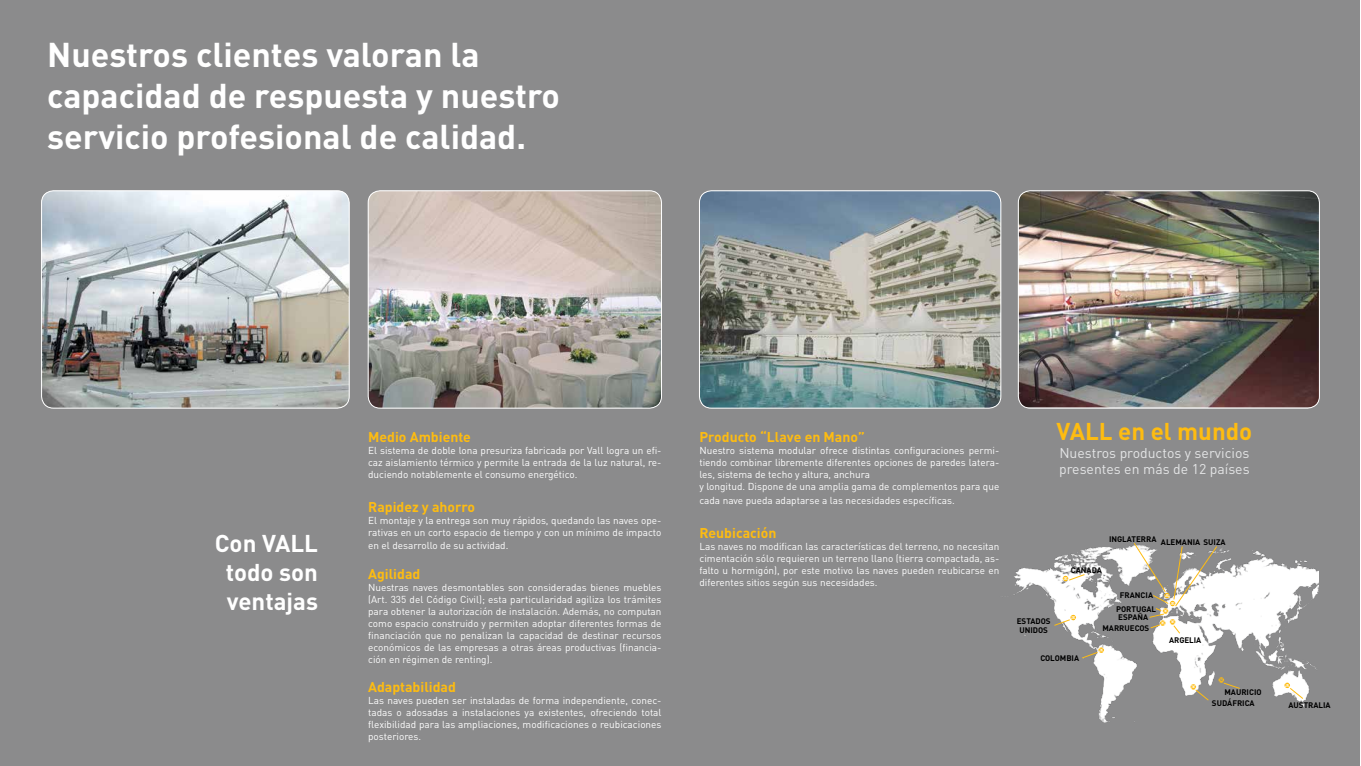
<style>
.page{position:relative;width:1361px;height:766px;background:#fff}
.page>*{position:absolute;margin:0;border:0;box-sizing:border-box;transform-origin:0 0}
.t1{font:700 34px/40.8px "DIN Pro";color:#fff}
.t2{font:700 24px/28.8px "DIN Pro";color:#fff;text-align:center}
.t3{font:700 24px "DIN Pro";color:#febc11}
.t4{font:700 14px "DIN Pro";color:#febc11}
.t5{font:14px/16.8px "DIN Pro";color:#e4e5e6}
.t6{font:10px/12px "DIN Pro";color:#fff;text-align:justify}
.t7{font:700 8px/9.6px "DIN Pro";color:#000;text-align:center}
</style>
<div class="page">
<div style="left:0;top:0;width:1360px;height:765px;background:#8b8b8c"></div>
<img style="left:1013px;top:546px;width:305px;height:176px">
<img style="left:42px;top:192px;width:307px;height:216px">
<div style="left:41px;top:190px;width:309px;height:218px;border:1px solid #fff;border-radius:12px"></div>
<img style="left:368px;top:192px;width:293px;height:216px">
<div style="left:368px;top:190px;width:294px;height:218px;border:1px solid #fff;border-radius:12px"></div>
<img style="left:699px;top:191px;width:302px;height:217px">
<div style="left:699px;top:190px;width:302px;height:218px;border:1px solid #fff;border-radius:12px"></div>
<img style="left:1018px;top:192px;width:301px;height:215px">
<div style="left:1018px;top:190px;width:302px;height:218px;border:1px solid #fff;border-radius:12px"></div>
<svg style="left:1133px;top:543px;width:84px;height:90px"></svg>
<svg style="left:1081px;top:647px;width:23px;height:11px"></svg>
<svg style="left:1054px;top:614px;width:22px;height:11px"></svg>
<svg style="left:1190px;top:684px;width:19px;height:16px"></svg>
<svg style="left:1218px;top:677px;width:22px;height:11px"></svg>
<svg style="left:1284px;top:682px;width:19px;height:17px"></svg>
<svg style="left:1062px;top:573px;width:23px;height:8px"></svg>
<h1 class="t1" style="left:47px;top:33px;width:514px">Nuestros clientes valoran la capacidad de respuesta y nuestro servicio profesional de calidad.</h1>
<h2 class="t2" style="left:215px;top:528px;width:105px">Con VALL todo son ventajas</h2>
<h3 class="t4" style="left:368px;top:427px;width:104px">Medio Ambiente</h3>
<p class="t6" style="left:368px;top:444px;width:295px">El sistema de doble lona presuriza fabricada por Vall logra un efi&shy;caz aislamiento térmico y permite la entrada de la luz natural, re&shy;duciendo notablemente el consumo energético.</p>
<h3 class="t4" style="left:368px;top:497px;width:108px">Rapidez y ahorro</h3>
<p class="t6" style="left:368px;top:513px;width:295px">El montaje y la entrega son muy rápidos, quedando las naves ope&shy;rativas en un corto espacio de tiempo y con un mínimo de impacto</p>
<p class="t6" style="left:368px;top:538px;width:142px">en el desarrollo de su actividad.</p>
<h3 class="t4" style="left:368px;top:564px;width:54px">Agilidad</h3>
<p class="t6" style="left:368px;top:580px;width:295px">Nuestras naves desmontables son consideradas bienes muebles (Art. 335 del Código Civil); esta particularidad agiliza los trámites para obtener la autorización de instalación. Además, no computan como espacio construido y permiten adoptar diferentes formas de financiación que no penalizan la capacidad de destinar recursos económicos de las empresas a otras áreas productivas (financia&shy;ción en régimen de renting).</p>
<h3 class="t4" style="left:368px;top:677px;width:89px">Adaptabilidad</h3>
<p class="t6" style="left:368px;top:693px;width:295px">Las naves pueden ser instaladas de forma independiente, conec&shy;tadas o adosadas a instalaciones ya existentes, ofreciendo total flexibilidad para las ampliaciones, modificaciones o reubicaciones posteriores.</p>
<h3 class="t4" style="left:699px;top:427px;width:167px">Producto “Llave en Mano”</h3>
<p class="t6" style="left:699px;top:444px;width:301px;text-align:left">Nuestro sistema modular ofrece distintas configuraciones permi&shy;tiendo combinar libremente diferentes opciones de paredes latera&shy;les, sistema de techo y altura, anchura<br>y longitud. Dispone de una amplia gama de complementos para que</p>
<p class="t6" style="left:699px;top:494px;width:257px">cada nave pueda adaptarse a las necesidades específicas.</p>
<h3 class="t4" style="left:699px;top:523px;width:78px">Reubicación</h3>
<p class="t6" style="left:699px;top:540px;width:301px">Las naves no modifican las características del terreno, no necesitan cimentación sólo requieren un terreno llano (tierra compactada, as&shy;falto u hormigón), por este motivo las naves pueden reubicarse en diferentes sitios según sus necesidades.</p>
<h2 class="t3" style="left:1056px;top:415px;width:197px">VALL en el mundo</h2>
<h3 class="t5" style="left:1059px;top:443px;width:192px">Nuestros productos y servicios presentes en más de 12 países</h3>
<p class="t7" style="left:1109px;top:533px;width:49px">INGLATERRA</p>
<p class="t7" style="left:1161px;top:537px;width:66px">ALEMANIA SUIZA</p>
<p class="t7" style="left:1016px;top:615px;width:35px">ESTADOS<br>UNIDOS</p>
<p class="t7" style="left:1071px;top:564px;width:33px">CANADA</p>
<p class="t7" style="left:1120px;top:590px;width:35px">FRANCIA</p>
<p class="t7" style="left:1116px;top:603px;width:42px">PORTUGAL</p>
<p class="t7" style="left:1118px;top:611px;width:32px">ESPAÑA</p>
<p class="t7" style="left:1102px;top:622px;width:48px">MARRUECOS</p>
<p class="t7" style="left:1040px;top:652px;width:40px">COLOMBIA</p>
<p class="t7" style="left:1169px;top:635px;width:34px">ARGELIA</p>
<p class="t7" style="left:1224px;top:687px;width:39px">MAURICIO</p>
<p class="t7" style="left:1212px;top:698px;width:44px">SUDÁFRICA</p>
<p class="t7" style="left:1288px;top:699px;width:44px">AUSTRALIA</p>
</div>
